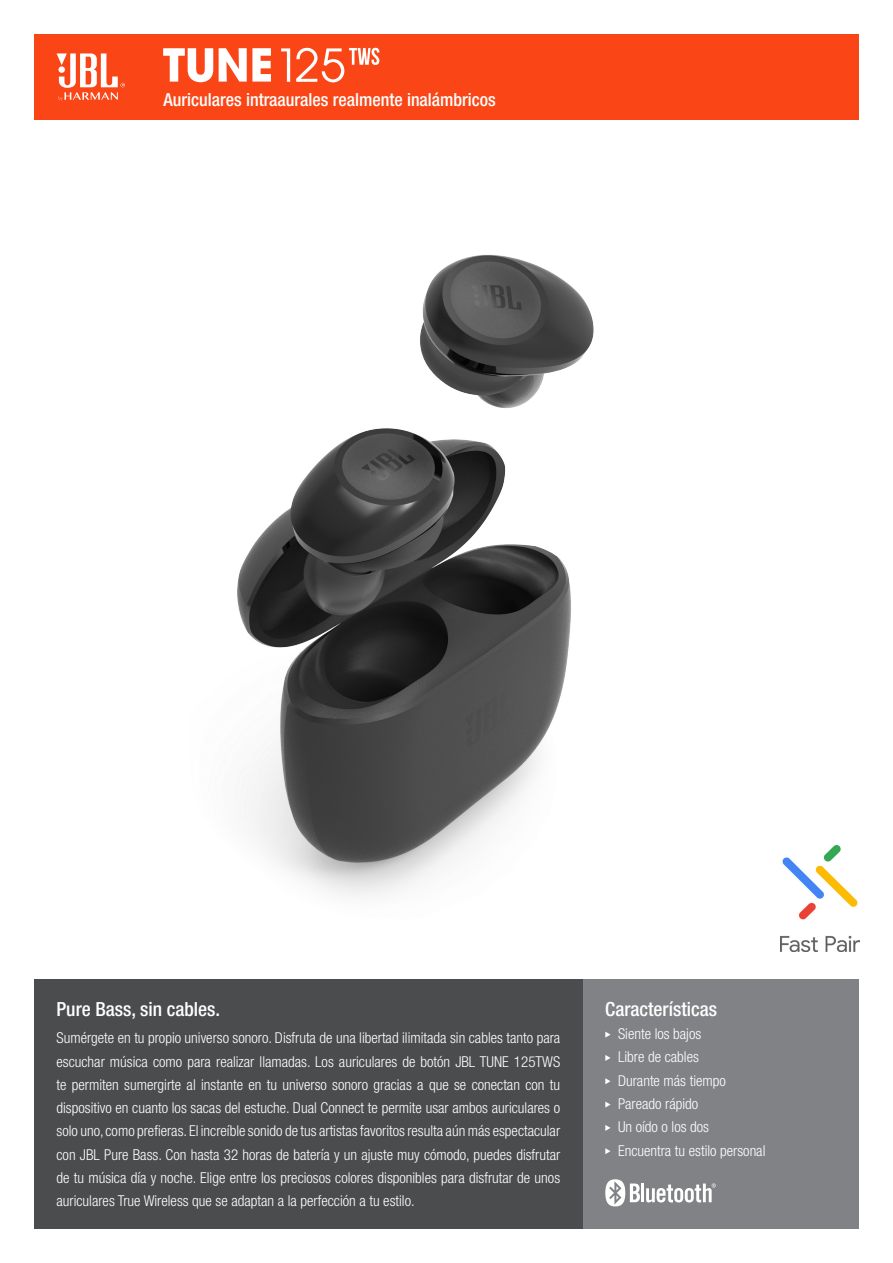
<style>
.page{position:relative;width:893px;height:1263px;background:#fff}
.page>*{position:absolute;margin:0;border:0;box-sizing:border-box;transform-origin:0 0}
.t1{font:500 condensed 19.5px "Helvetica Neue LT Pro";color:#fff}
.t2{font:500 condensed 18px "Helvetica Neue LT Pro";color:#fff}
.t3{font:300 condensed 15px/23.2px "Helvetica Neue LT Pro";color:#fff;text-align:justify}
</style>
<div class="page">
<img style="left:237px;top:255px;width:357px;height:641px">
<div style="left:34px;top:34px;width:825px;height:85px;background:#fa4616"></div>
<svg style="left:57px;top:53px;width:68px;height:48px"></svg>
<div style="left:583px;top:979px;width:276px;height:250px;background:#808285"></div>
<svg style="left:605px;top:1031px;width:5px;height:7px"></svg>
<svg style="left:605px;top:1055px;width:5px;height:6px"></svg>
<svg style="left:605px;top:1078px;width:5px;height:6px"></svg>
<svg style="left:605px;top:1101px;width:5px;height:6px"></svg>
<svg style="left:605px;top:1125px;width:5px;height:6px"></svg>
<svg style="left:605px;top:1148px;width:5px;height:6px"></svg>
<div style="left:34px;top:979px;width:549px;height:250px;background:#4b4c4d"></div>
<hr style="left:641px;top:1183px;width:3px;height:19px;background:#fff">
<svg style="left:646px;top:1183px;width:70px;height:19px"></svg>
<svg style="left:605px;top:1179px;width:35px;height:27px"></svg>
<svg style="left:163px;top:48px;width:50px;height:34px"></svg>
<svg style="left:219px;top:48px;width:52px;height:34px"></svg>
<svg style="left:281px;top:48px;width:9px;height:34px"></svg>
<svg style="left:296px;top:48px;width:83px;height:34px"></svg>
<img style="left:780px;top:845px;width:79px;height:107px">
<p class="t2" style="left:163px;top:89px;width:334px">Auriculares intraaurales realmente inalámbricos</p>
<p class="t1" style="left:57px;top:997px;width:165px">Pure Bass, sin cables.</p>
<p class="t3" style="left:57px;top:1026px;width:505px">Sumérgete en tu propio universo sonoro. Disfruta de una libertad ilimitada sin cables tanto para escuchar música como para realizar llamadas. Los auriculares de botón JBL TUNE 125TWS te permiten sumergirte al instante en tu universo sonoro gracias a que se conectan con tu dispositivo en cuanto los sacas del estuche. Dual Connect te permite usar ambos auriculares o solo uno, como prefieras. El increíble sonido de tus artistas favoritos resulta aún más espectacular con JBL Pure Bass. Con hasta 32 horas de batería y un ajuste muy cómodo, puedes disfrutar de tu música día y noche. Elige entre los preciosos colores disponibles para disfrutar de unos auriculares True Wireless que se adaptan a la perfección a tu estilo.</p>
<p class="t1" style="left:605px;top:997px;width:113px">Características</p>
<p class="t3" style="left:618px;top:1022px;width:85px">Siente los bajos</p>
<p class="t3" style="left:618px;top:1045px;width:82px">Libre de cables</p>
<p class="t3" style="left:618px;top:1069px;width:109px">Durante más tiempo</p>
<p class="t3" style="left:618px;top:1092px;width:82px">Pareado rápido</p>
<p class="t3" style="left:618px;top:1115px;width:93px">Un oído o los dos</p>
<p class="t3" style="left:618px;top:1139px;width:149px">Encuentra tu estilo personal</p>
</div>
